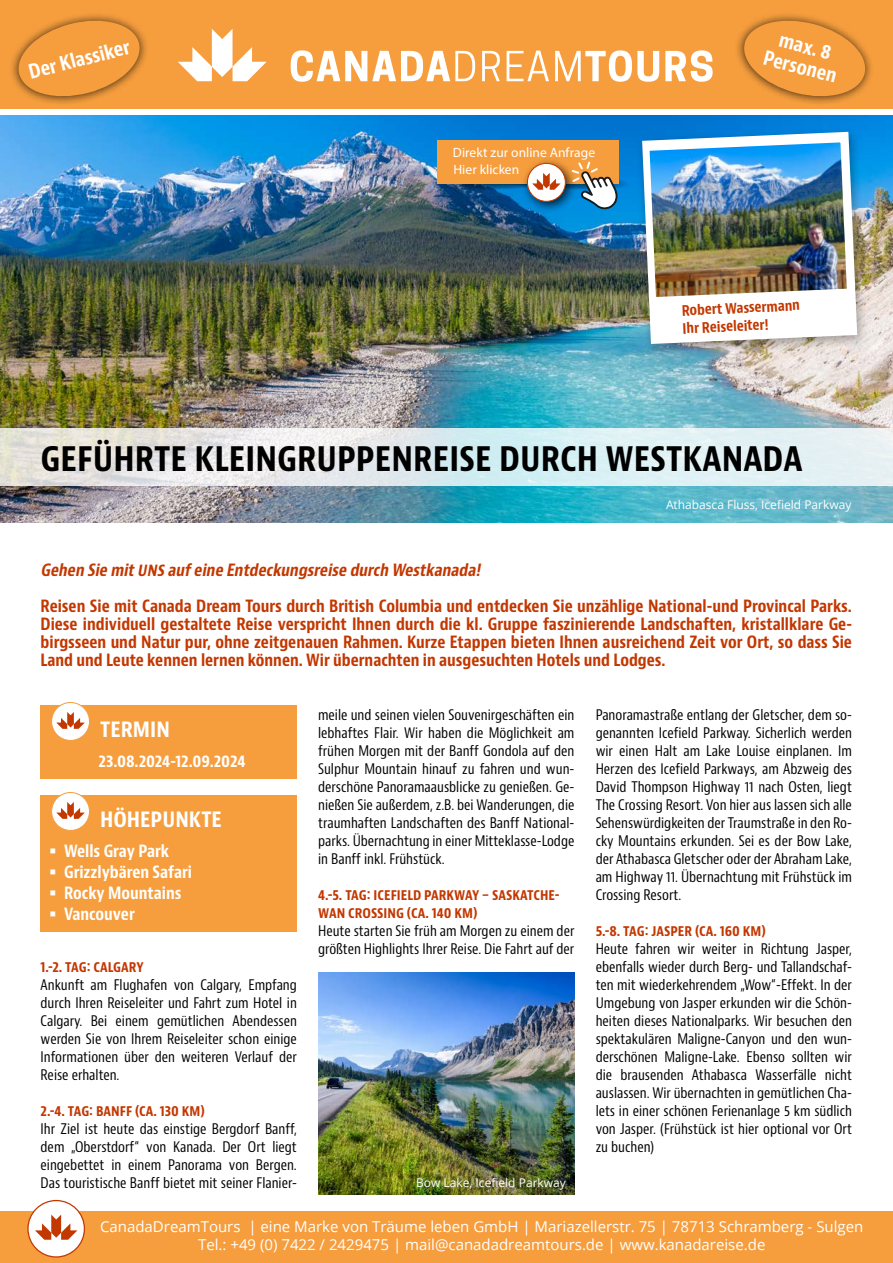
<style>
.page{position:relative;width:893px;height:1263px;background:#fff}
.page>*{position:absolute;margin:0;border:0;box-sizing:border-box;transform-origin:0 0}
.t1{font:700 condensed 36px "Bernina Sans";color:#000}
.t2{font:700 condensed 22.5px "Bernina Sans";color:#fff}
.t3{font:700 condensed 19.5px/21px "Bernino Sans";color:#fff;text-align:center}
.t4{font:700 condensed 16.5px/18px "Bernino Sans";color:#c33701;text-align:justify}
.t5{font:700 condensed 16.5px/21px "Bernino Sans";color:#fff}
.t6{font:italic 700 condensed 16.5px "Bernino Sans";color:#c33701}
.t7{font:15px/18px "Open Sans";color:#fff;text-align:center}
.t8{font:condensed 14.25px/18px "Bernino Sans";color:#000;text-align:justify}
.t9{font:700 condensed 14.25px/18px "Bernino Sans";color:#c33701}
.t10{font:13.5px/17.2px "Myriad Pro";letter-spacing:.005em;color:#fff}
.t11{font:12px "Open Sans";color:#fff}
</style>
<div class="page">
<img style="left:0;top:115px;width:893px;height:407px">
<img style="left:318px;top:972px;width:256px;height:223px">
<svg style="left:0;top:428px;width:893px;height:58px;background:#e1ebec"></svg>
<div style="left:51px;top:792px;width:39px;height:39px;border:1px solid #f69e3e;border-radius:50%"></div>
<div style="left:51px;top:702px;width:39px;height:39px;border:1px solid #f69e3e;border-radius:50%"></div>
<div style="left:41px;top:705px;width:256px;height:74px;background:#f69e3e"></div>
<div style="left:0;top:1212px;width:893px;height:51px;background:#f69e3e"></div>
<div style="left:28px;top:1200px;width:56px;height:57px;background:#fff;border-radius:50%"></div>
<div style="left:27px;top:1200px;width:58px;height:57px;border:1px solid #c33701;border-radius:50%"></div>
<svg style="left:35px;top:1214px;width:42px;height:26px"></svg>
<div style="left:0;top:0;width:893px;height:108px;background:#f69e3e"></div>
<svg style="left:291px;top:50px;width:184px;height:32px"></svg>
<svg style="left:482px;top:51px;width:18px;height:30px"></svg>
<svg style="left:507px;top:51px;width:42px;height:30px"></svg>
<svg style="left:555px;top:50px;width:104px;height:32px"></svg>
<svg style="left:665px;top:50px;width:48px;height:32px"></svg>
<svg style="left:178px;top:29px;width:89px;height:52px"></svg>
<div style="left:636px;top:127px;width:233px;height:230px;background:#000;opacity:.3"></div>
<img style="left:639px;top:129px;width:221px;height:218px">
<img style="left:641px;top:133px;width:215px;height:208px">
<div style="left:9px;top:11px;width:140px;height:95px;background:#000;opacity:.75"></div>
<svg style="left:14px;top:16px;width:130px;height:85px"></svg>
<div style="left:735px;top:11px;width:139px;height:95px;background:#000;opacity:.75"></div>
<svg style="left:740px;top:16px;width:129px;height:85px"></svg>
<div style="left:437px;top:140px;width:182px;height:44px;background:#f69e3e"></div>
<div style="left:521px;top:157px;width:57px;height:57px;background:#000;opacity:.75"></div>
<svg style="left:438px;top:162px;width:193px;height:48px"></svg>
<div style="left:41px;top:795px;width:256px;height:137px;background:#f69e3e"></div>
<h3 class="t3" style="left:27px;top:62px;width:105px;rotate:-14deg">Der Klassiker</h3>
<h3 class="t3" style="left:771px;top:27px;width:77px;rotate:14deg">max. 8<br>Personen</h3>
<p class="t10" style="left:453px;top:145px;width:144px">Direkt zur online Anfrage<br>Hier klicken</p>
<p class="t9" style="left:681px;top:302px;width:120px;rotate:-3deg">Robert Wassermann<br>Ihr Reiseleiter!</p>
<h1 class="t1" style="left:41px;top:439px;width:764px">GEFÜHRTE KLEINGRUPPENREISE DURCH WESTKANADA</h1>
<p class="t11" style="left:666px;top:497px;width:187px">Athabasca Fluss, Ice昀椀eld Parkway</p>
<p class="t6" style="left:41px;top:562px;width:444px">Gehen Sie mit UNS auf eine Entdeckungsreise durch Westkanada!</p>
<p class="t4" style="left:41px;top:598px;width:813px">Reisen Sie mit Canada Dream Tours durch British Columbia und entdecken Sie unzählige National-und Provincal Parks.<br>Diese individuell gestaltete Reise verspricht Ihnen durch die kl. Gruppe faszinierende Landschaften, kristallklare Ge&shy;birgsseen und Natur pur, ohne zeitgenauen Rahmen. Kurze Etappen bieten Ihnen ausreichend Zeit vor Ort, so dass Sie Land und Leute kennen lernen können. Wir übernachten in ausgesuchten Hotels und Lodges.</p>
<h2 class="t2" style="left:100px;top:717px;width:71px">TERMIN</h2>
<p class="t5" style="left:99px;top:751px;width:149px">23.08.2024-12.09.2024</p>
<h2 class="t2" style="left:100px;top:807px;width:123px">HÖHEPUNKTE</h2>
<p class="t5" style="left:64px;top:841px;width:130px">Wells Gray Park<br>Grizzlybären Safari<br>Rocky Mountains<br>Vancouver</p>
<p class="t9" style="left:41px;top:958px;width:105px">1.-2. TAG: CALGARY</p>
<p class="t8" style="left:41px;top:976px;width:258px">Ankunft am Flughafen von Calgary, Empfang durch Ihren Reiseleiter und Fahrt zum Hotel in Calgary. Bei einem gemütlichen Abendessen werden Sie von Ihrem Reiseleiter schon einige Informationen über den weiteren Verlauf der Reise erhalten.</p>
<p class="t9" style="left:41px;top:1102px;width:166px">2.-4. TAG: BANFF (CA. 130 KM)</p>
<p class="t8" style="left:41px;top:1120px;width:258px">Ihr Ziel ist heute das einstige Bergdorf Banff, dem „Oberstdorf“ von Kanada. Der Ort liegt eingebettet in einem Panorama von Bergen.<br>Das touristische Banff bietet mit seiner Flanier-</p>
<p class="t8" style="left:318px;top:706px;width:258px">meile und seinen vielen Souvenirgeschäften ein lebhaftes Flair. Wir haben die Möglichkeit am frühen Morgen mit der Banff Gondola auf den Sulphur Mountain hinauf zu fahren und wun&shy;derschöne Panoramaausblicke zu genießen. Ge&shy;nießen Sie außerdem, z.B. bei Wanderungen, die traumhaften Landschaften des Banff National&shy;parks. Übernachtung in einer Mitteklasse-Lodge in Banff inkl. Frühstück.</p>
<p class="t9" style="left:318px;top:886px;width:243px">4.-5. TAG: ICEFIELD PARKWAY – SASKATCHE-<br>WAN CROSSING (CA. 140 KM)</p>
<p class="t8" style="left:318px;top:922px;width:258px">Heute starten Sie früh am Morgen zu einem der größten Highlights Ihrer Reise. Die Fahrt auf der</p>
<p class="t11" style="left:416px;top:1174px;width:151px">Bow Lake, Ice昀椀eld Parkway</p>
<p class="t8" style="left:596px;top:706px;width:258px">Panoramastraße entlang der Gletscher, dem so&shy;genannten Icefield Parkway. Sicherlich werden wir einen Halt am Lake Louise einplanen. Im Herzen des Icefield Parkways, am Abzweig des David Thompson Highway 11 nach Osten, liegt The Crossing Resort. Von hier aus lassen sich alle Sehenswürdigkeiten der Traumstraße in den Ro&shy;cky Mountains erkunden. Sei es der Bow Lake, der Athabasca Gletscher oder der Abraham Lake, am Highway 11. Übernachtung mit Frühstück im Crossing Resort.</p>
<p class="t9" style="left:596px;top:922px;width:172px">5.-8. TAG: JASPER (CA. 160 KM)</p>
<p class="t8" style="left:596px;top:940px;width:258px">Heute fahren wir weiter in Richtung Jasper, ebenfalls wieder durch Berg- und Tallandschaf&shy;ten mit wiederkehrendem „Wow“-Effekt. In der Umgebung von Jasper erkunden wir die Schön&shy;heiten dieses Nationalparks. Wir besuchen den spektakulären Maligne-Canyon und den wun&shy;derschönen Maligne-Lake. Ebenso sollten wir die brausenden Athabasca Wasserfälle nicht auslassen. Wir übernachten in gemütlichen Cha&shy;lets in einer schönen Ferienanlage 5 km südlich von Jasper. (Frühstück ist hier optional vor Ort zu buchen)</p>
<p class="t7" style="left:-1px;top:1216px;width:315px">g: +49 7422 242 94 75 | www.kanadareis .de</p>
<p class="t7" style="left:100px;top:1217px;width:765px">CanadaDreamTours | eine Marke von Träume leben GmbH | Mariazellerstr. 75 | 78713 Schramberg - Sulgen<br>Tel.: +49 (0) 7422 / 2429475 | mail@canadadreamtours.de | www.kanadareise.de</p>
</div>
